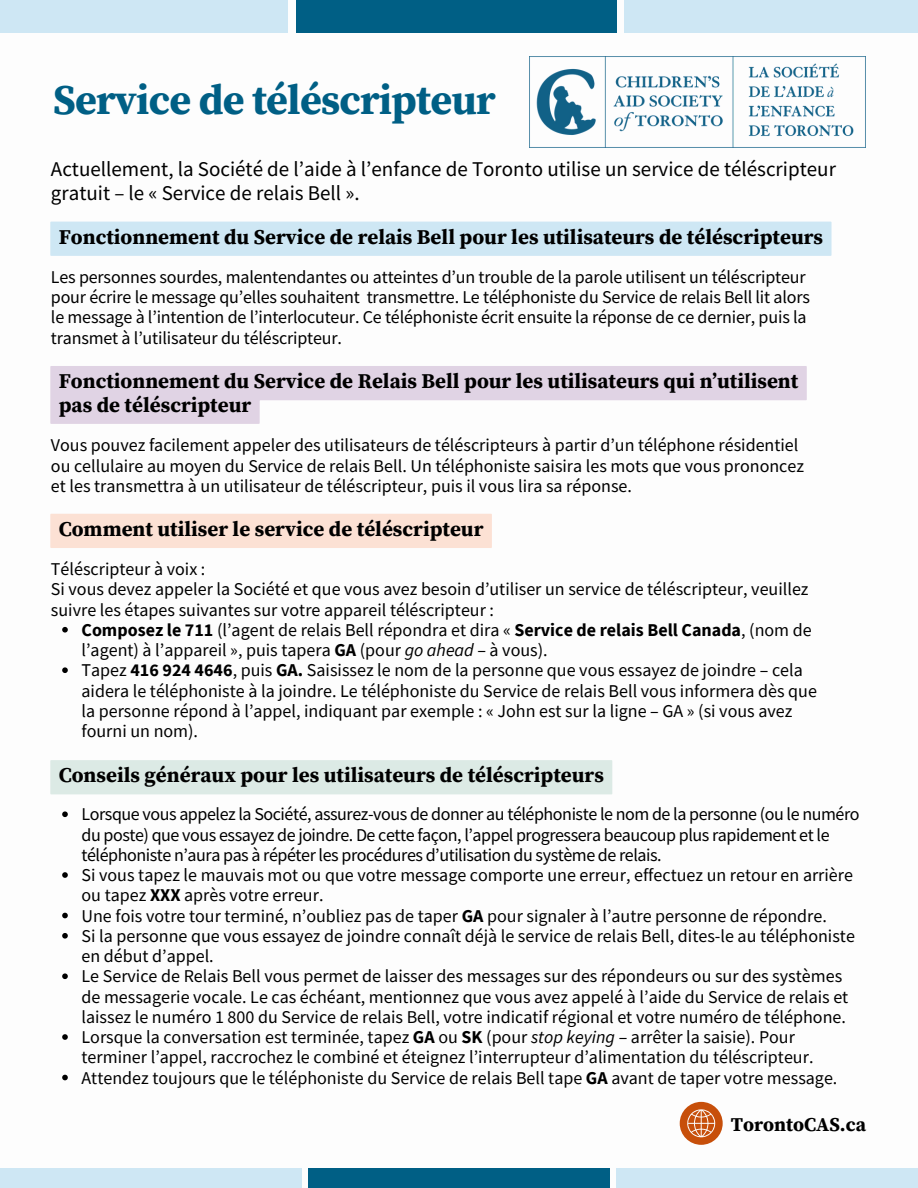
<style>
.page{position:relative;width:918px;height:1188px;background:#fff}
.page>*{position:absolute;margin:0;border:0;box-sizing:border-box;transform-origin:0 0}
.t1{font:700 42px "Source Serif Pro";letter-spacing:-.02em;color:#005f85}
.t2{font:700 21px/23.7px "Source Serif Pro";color:#000}
.t3{font:21px/23.7px "Source Sans Pro";color:#000}
.t4{font:700 19.5px "Source Serif Pro";color:#000}
.t5{font:18px/20.2px "Source Sans Pro";color:#000}
.t6{font:18px/20.2px "Source Sans Pro";letter-spacing:-.025em;color:#000}
.s1{font-weight:700}
.s2{font-style:italic}
</style>
<div class="page">
<div style="left:0;top:0;width:288px;height:33px;background:#cee7f4"></div>
<div style="left:296px;top:0;width:321px;height:33px;background:#005f85"></div>
<div style="left:624px;top:0;width:294px;height:33px;background:#cee7f4"></div>
<img style="left:529px;top:56px;width:337px;height:91px">
<div style="left:0;top:1168px;width:301px;height:20px;background:#cee7f4"></div>
<div style="left:308px;top:1168px;width:302px;height:20px;background:#005f85"></div>
<div style="left:617px;top:1168px;width:301px;height:20px;background:#cee7f4"></div>
<svg style="left:680px;top:1102px;width:42px;height:43px"></svg>
<svg style="left:62px;top:627px;width:6px;height:6px"></svg>
<svg style="left:62px;top:667px;width:6px;height:6px"></svg>
<svg style="left:62px;top:811px;width:6px;height:6px"></svg>
<svg style="left:62px;top:872px;width:6px;height:6px"></svg>
<svg style="left:62px;top:913px;width:6px;height:5px"></svg>
<svg style="left:62px;top:933px;width:6px;height:6px"></svg>
<svg style="left:62px;top:973px;width:6px;height:6px"></svg>
<svg style="left:62px;top:1034px;width:6px;height:6px"></svg>
<svg style="left:62px;top:1075px;width:6px;height:5px"></svg>
<div style="left:50px;top:222px;width:782px;height:34px;background:#cee7f4"></div>
<svg style="left:50px;top:366px;width:757px;height:58px;fill:#e0d3e4"></svg>
<div style="left:50px;top:514px;width:442px;height:34px;background:#fce1d4"></div>
<div style="left:50px;top:760px;width:562px;height:34px;background:#dceae5"></div>
<p class="t1" style="left:53px;top:75px;width:444px">Service de téléscripteur</p>
<p class="t3" style="left:51px;top:157px;width:787px">Actuellement, la Société de l’aide à l’enfance de Toronto utilise un service de téléscripteur gratuit – le « Service de relais Bell ».</p>
<p class="t2" style="left:59px;top:226px;width:766px">Fonctionnement du Service de relais Bell pour les utilisateurs de téléscripteurs</p>
<p class="t5" style="left:51px;top:266px;width:761px">Les personnes sourdes, malentendantes ou atteintes d’un trouble de la parole utilisent un téléscripteur pour écrire le message qu’elles souhaitent transmettre. Le téléphoniste du Service de relais Bell lit alors le message à l’intention de l’interlocuteur. Ce téléphoniste écrit ensuite la réponse de ce dernier, puis la transmet à l’utilisateur du téléscripteur.</p>
<p class="t2" style="left:59px;top:370px;width:741px">Fonctionnement du Service de Relais Bell pour les utilisateurs qui n’utilisent pas de téléscripteur</p>
<h1 class="t5" style="left:51px;top:435px;width:755px">Vous pouvez facilement appeler des utilisateurs de téléscripteurs à partir d’un téléphone résidentiel ou cellulaire au moyen du Service de relais Bell. Un téléphoniste saisira les mots que vous prononcez et les transmettra à un utilisateur de téléscripteur, puis il vous lira sa réponse.</h1>
<p class="t2" style="left:59px;top:518px;width:426px">Comment utiliser le service de téléscripteur</p>
<h3 class="t5" style="left:51px;top:559px;width:156px">Téléscripteur à voix :</h3>
<h2 class="t5" style="left:51px;top:579px;width:759px">Si vous devez appeler la Société et que vous avez besoin d’utiliser un service de téléscripteur, veuillez suivre les étapes suivantes sur votre appareil téléscripteur :</h2>
<p class="t5" style="left:82px;top:619px;width:732px"><span class="s1">Composez le 711</span> (l’agent de relais Bell répondra et dira « <span class="s1">Service de relais Bell Canada</span>, (nom de l’agent) à l’appareil », puis tapera <span class="s1">GA</span> (pour <span class="s2">go ahead</span> – à vous).</p>
<h2 class="t5" style="left:82px;top:660px;width:737px">Tapez <span class="s1">416 924 4646</span>, puis <span class="s1">GA.</span> Saisissez le nom de la personne que vous essayez de joindre – cela aidera le téléphoniste à la joindre. Le téléphoniste du Service de relais Bell vous informera dès que la personne répond à l’appel, indiquant par exemple : « John est sur la ligne – GA » (si vous avez fourni un nom).</h2>
<p class="t2" style="left:59px;top:764px;width:547px">Conseils généraux pour les utilisateurs de téléscripteurs</p>
<p class="t6" style="left:82px;top:804px;width:780px">Lorsque vous appelez la Société, assurez-vous de donner au téléphoniste le nom de la personne (ou le numéro du poste) que vous essayez de joindre. De cette façon, l’appel progressera beaucoup plus rapidement et le téléphoniste n’aura pas à répéter les procédures d’utilisation du système de relais.</p>
<h2 class="t5" style="left:82px;top:865px;width:773px">Si vous tapez le mauvais mot ou que votre message comporte une erreur, effectuez un retour en arrière ou tapez <span class="s1">XXX</span> après votre erreur.</h2>
<p class="t5" style="left:82px;top:905px;width:747px">Une fois votre tour terminé, n’oubliez pas de taper <span class="s1">GA</span> pour signaler à l’autre personne de répondre.</p>
<p class="t5" style="left:82px;top:925px;width:775px">Si la personne que vous essayez de joindre connaît déjà le service de relais Bell, dites-le au téléphoniste en début d’appel.</p>
<p class="t5" style="left:82px;top:966px;width:768px">Le Service de Relais Bell vous permet de laisser des messages sur des répondeurs ou sur des systèmes de messagerie vocale. Le cas échéant, mentionnez que vous avez appelé à l’aide du Service de relais et laissez le numéro 1 800 du Service de relais Bell, votre indicatif régional et votre numéro de téléphone.</p>
<p class="t5" style="left:82px;top:1027px;width:733px">Lorsque la conversation est terminée, tapez <span class="s1">GA</span> ou <span class="s1">SK</span> (pour <span class="s2">stop keying</span> – arrêter la saisie). Pour terminer l’appel, raccrochez le combiné et éteignez l’interrupteur d’alimentation du téléscripteur.</p>
<h2 class="t5" style="left:82px;top:1067px;width:757px">Attendez toujours que le téléphoniste du Service de relais Bell tape <span class="s1">GA</span> avant de taper votre message.</h2>
<p class="t4" style="left:731px;top:1114px;width:137px">TorontoCAS.ca</p>
</div>
